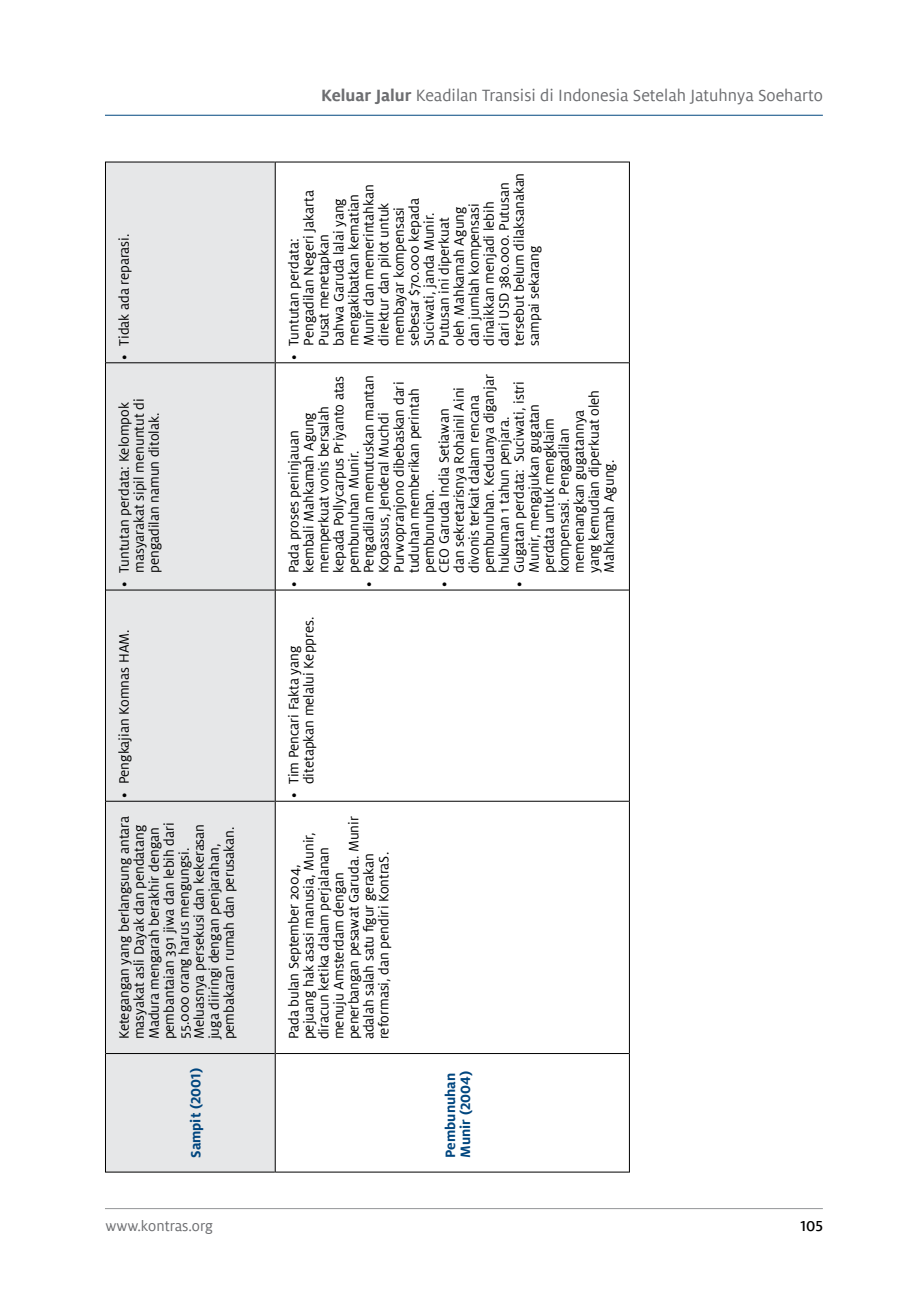
<style>
.page{position:relative;width:908px;height:1304px;background:#fff}
.page>*{position:absolute;margin:0;border:0;box-sizing:border-box;transform-origin:0 0}
.t1{font:18px "Milo LF";color:#6d6e71}
.t2{font:16px "Milo LF";color:#6d6e71}
.t3{font:500 16px "Milo LF";color:#000}
.t4{font:15px/15px "Milo";color:#000}
.t5{font:700 15px/15px "Milo LF";color:#00467f}
.s1{font-weight:700}
</style>
<div class="page">
<hr style="left:105px;top:115px;width:717px;height:1px;background:#00467f">
<hr style="left:105px;top:1208px;width:717px;height:1px;background:#939598">
<div style="left:106px;top:163px;width:168px;height:1009px;background:#e6e7e8"></div>
<hr style="left:105px;top:1053px;width:1px;height:120px;background:#000">
<hr style="left:106px;top:1172px;width:168px;height:1px;background:#000">
<hr style="left:105px;top:801px;width:1px;height:252px;background:#000">
<hr style="left:106px;top:1053px;width:168px;height:1px;background:#000">
<hr style="left:105px;top:590px;width:1px;height:211px;background:#000">
<hr style="left:106px;top:801px;width:168px;height:1px;background:#000">
<hr style="left:105px;top:363px;width:1px;height:227px;background:#000">
<hr style="left:106px;top:590px;width:168px;height:1px;background:#000">
<hr style="left:105px;top:162px;width:1px;height:201px;background:#000">
<hr style="left:106px;top:362px;width:168px;height:1px;background:#000">
<hr style="left:106px;top:162px;width:168px;height:1px;background:#000">
<hr style="left:274px;top:1053px;width:1px;height:120px;background:#000">
<hr style="left:275px;top:1172px;width:353px;height:1px;background:#000">
<hr style="left:274px;top:801px;width:1px;height:252px;background:#000">
<hr style="left:275px;top:1053px;width:353px;height:1px;background:#000">
<hr style="left:274px;top:590px;width:1px;height:211px;background:#000">
<hr style="left:275px;top:801px;width:353px;height:1px;background:#000">
<hr style="left:274px;top:363px;width:1px;height:227px;background:#000">
<hr style="left:275px;top:590px;width:353px;height:1px;background:#000">
<hr style="left:274px;top:162px;width:1px;height:201px;background:#000">
<hr style="left:275px;top:362px;width:353px;height:1px;background:#000">
<hr style="left:275px;top:162px;width:353px;height:1px;background:#000">
<hr style="left:628px;top:1053px;width:1px;height:120px;background:#000">
<hr style="left:628px;top:801px;width:1px;height:252px;background:#000">
<hr style="left:628px;top:590px;width:1px;height:211px;background:#000">
<hr style="left:628px;top:363px;width:1px;height:227px;background:#000">
<hr style="left:628px;top:162px;width:1px;height:201px;background:#000">
<p class="t4" style="left:117px;top:360px;width:128px;rotate:-90deg">• Tidak ada reparasi.</p>
<p class="t4" style="left:117px;top:573px;width:176px;text-indent:-14px;rotate:-90deg">• Tuntutan perdata: Kelompok masyarakat sipil menuntut di pengadilan namun ditolak.</p>
<p class="t4" style="left:117px;top:798px;width:170px;rotate:-90deg">• Pengkajian Komnas HAM.</p>
<p class="t4" style="left:117px;top:1039px;width:225px;rotate:-90deg">Ketegangan yang berlangsung antara masyakat asli Dayak dan pendatang Madura mengarah berakhir dengan pembantaian 391 jiwa dan lebih dari 55.000 orang harus mengungsi.<br>Meluasnya persekusi dan kekerasan juga diiringi dengan penjarahan, pembakaran rumah dan perusakan.</p>
<p class="t5" style="left:188px;top:1158px;width:91px;rotate:-90deg">Sampit (2001)</p>
<p class="t1" style="left:321px;top:85px;width:503px"><span class="s1">Keluar Jalur</span> Keadilan Transisi di Indonesia Setelah Jatuhnya Soeharto</p>
<p class="t4" style="left:286px;top:346px;width:175px;text-indent:-14px;rotate:-90deg">• Tuntutan perdata:<br>Pengadilan Negeri Jakarta<br>Pusat menetapkan<br>bahwa Garuda lalai yang mengakibatkan kematian<br>Munir dan memerintahkan direktur dan pilot untuk membayar kompensasi sebesar $70.000 kepada<br>Suciwati, janda Munir.<br>Putusan ini diperkuat<br>oleh Mahkamah Agung<br>dan jumlah kompensasi dinaikkan menjadi lebih<br>dari USD 380.000. Putusan tersebut belum dilaksanakan sampai sekarang</p>
<p class="t4" style="left:286px;top:573px;width:199px;text-indent:-14px;rotate:-90deg">• Pada proses peninjauan<br>kembali Mahkamah Agung memperkuat vonis bersalah kepada Pollycarpus Priyanto atas pembunuhan Munir.</p>
<p class="t4" style="left:361px;top:573px;width:199px;text-indent:-14px;rotate:-90deg">• Pengadilan memutuskan mantan<br>Kopassus, Jenderal Muchdi<br>Purwopranjono dibebaskan dari tuduhan memberikan perintah pembunuhan.</p>
<p class="t4" style="left:436px;top:573px;width:201px;text-indent:-14px;rotate:-90deg">• CEO Garuda India Setiawan<br>dan sekretarisnya Rohainil Aini divonis terkait dalam rencana pembunuhan. Keduanya diganjar hukuman 1 tahun penjara.</p>
<p class="t4" style="left:511px;top:573px;width:194px;text-indent:-14px;rotate:-90deg">• Gugatan perdata: Suciwati, istri<br>Munir, mengajukan gugatan perdata untuk mengklaim kompensasi. Pengadilan memenangkan gugatannya yang kemudian diperkuat oleh<br>Mahkamah Agung.</p>
<p class="t4" style="left:286px;top:784px;width:169px;text-indent:-14px;rotate:-90deg">• Tim Pencari Fakta yang ditetapkan melalui Keppres.</p>
<p class="t4" style="left:286px;top:1039px;width:225px;rotate:-90deg">Pada bulan September 2004, pejuang hak asasi manusia, Munir, diracun ketika dalam perjalanan menuju Amsterdam dengan penerbangan pesawat Garuda. Munir adalah salah satu figur gerakan reformasi, dan pendiri KontraS.</p>
<p class="t5" style="left:442px;top:1158px;width:88px;rotate:-90deg">Pembunuhan<br>Munir (2004)</p>
<p class="t2" style="left:105px;top:1217px;width:109px">www.kontras.org</p>
<p class="t3" style="left:800px;top:1217px;width:24px">105</p>
</div>
